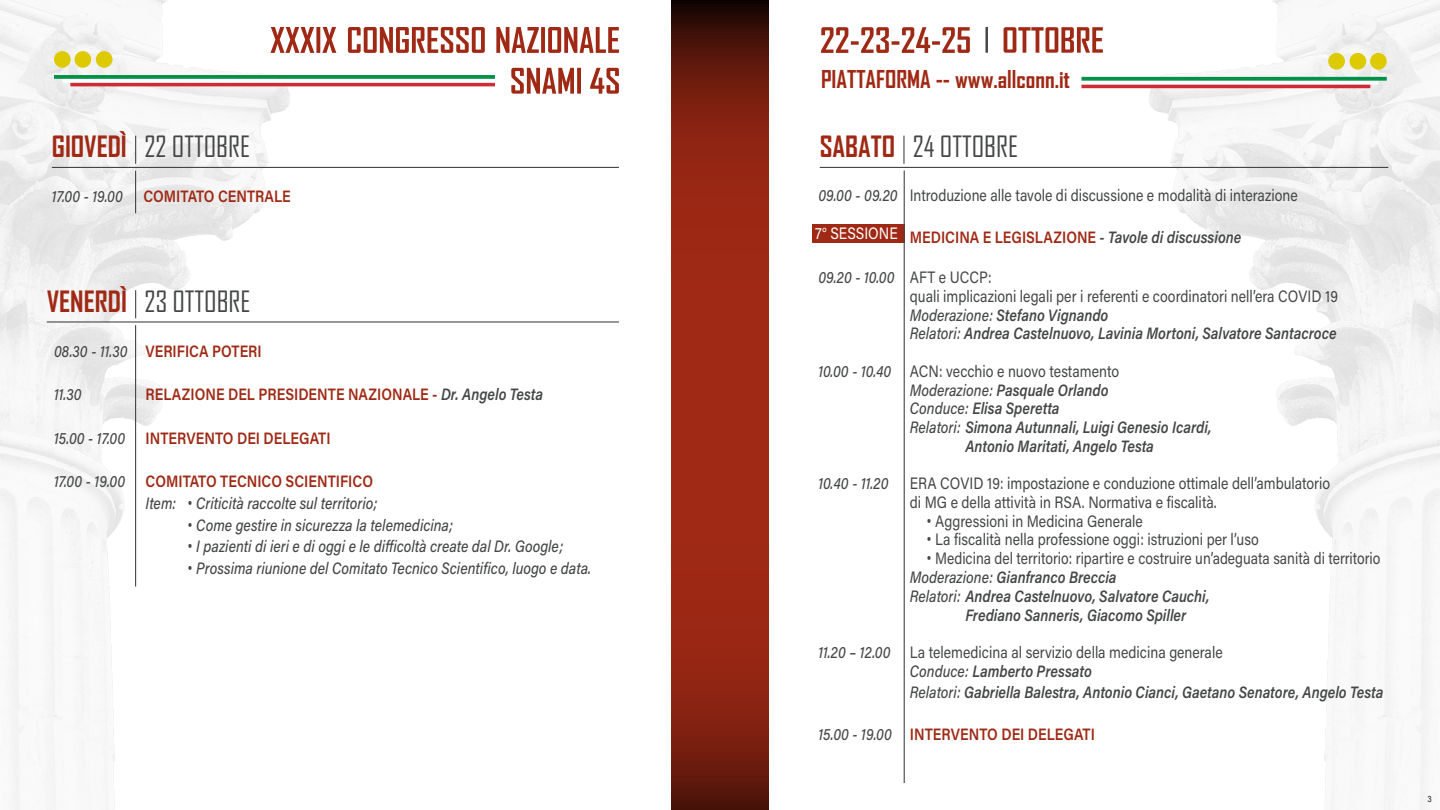
<style>
.page{position:relative;width:1440px;height:810px;background:#fff}
.page>*{position:absolute;margin:0;border:0;box-sizing:border-box;transform-origin:0 0}
.t1{font:28.12px "Agency FB";color:#454747}
.t2{font:700 23.55px "Agency FB";color:#9f2914}
.t3{font:16.5px/18.8px "Acumin Pro";color:#454747;scale:.85 1}
.t4{font:italic 600 16.5px "Acumin Pro";color:#454747;scale:.85 1}
.t5{font:italic 500 16.5px/21.8px "Acumin Pro";color:#454747;text-align:right;scale:.85 1}
.t6{font:600 16.5px "Acumin Pro";color:#9f2914;scale:.85 1}
.t7{font:16.5px "Acumin Pro";color:#454747;scale:.84 1}
.t8{font:16.5px "Acumin Pro";color:#fff;scale:.85 1}
.t9{font:9.23px "Acumin Pro";color:#000;scale:.85 1}
.s1{font-weight:700;color:#9f2914}
.s2{font-weight:500;font-style:italic;color:#454747}
.s3{font-style:italic;color:#454747}
.s4{font-weight:600;font-style:normal;color:#9f2914}
.s5{font-family:"Open Sans";font-weight:400;font-style:normal}
.s6{font-weight:500;font-style:italic}
.s7{font-weight:600;font-style:italic}
.s8{font-weight:500}
.s9{font-family:"Open Sans"}
</style>
<div class="page">
<svg style="left:672px;top:0;width:96px;height:810px;background:#8a2311"></svg>
<img style="left:1128px;top:0;width:312px;height:810px">
<img style="left:0;top:0;width:312px;height:810px">
<div style="left:812px;top:224px;width:92px;height:18px;background:#9f2914"></div>
<svg style="left:271px;top:27px;width:65px;height:26px"></svg>
<svg style="left:348px;top:27px;width:137px;height:26px"></svg>
<svg style="left:496px;top:27px;width:123px;height:26px"></svg>
<svg style="left:511px;top:68px;width:108px;height:26px"></svg>
<hr style="left:70px;top:83px;width:425px;height:3px;background:#ce2b37">
<svg style="left:63px;top:79px;width:432px;height:4px"></svg>
<svg style="left:54px;top:75px;width:441px;height:4px;background:#0d974f"></svg>
<div style="left:54px;top:51px;width:17px;height:17px;background:#ddca00;border-radius:50%"></div>
<div style="left:75px;top:51px;width:16px;height:17px;background:#ddca00;border-radius:50%"></div>
<div style="left:96px;top:51px;width:16px;height:17px;background:#ddca00;border-radius:50%"></div>
<svg style="left:1004px;top:27px;width:99px;height:26px"></svg>
<svg style="left:821px;top:27px;width:149px;height:26px"></svg>
<hr style="left:985px;top:27px;width:3px;height:26px;background:#454747">
<svg style="left:1082px;top:84px;width:288px;height:4px"></svg>
<hr style="left:1082px;top:81px;width:296px;height:3px;background:#fff">
<svg style="left:1082px;top:77px;width:305px;height:4px"></svg>
<div style="left:1370px;top:53px;width:17px;height:17px;background:#ddca00;border-radius:50%"></div>
<div style="left:1350px;top:53px;width:16px;height:17px;background:#ddca00;border-radius:50%"></div>
<div style="left:1328px;top:53px;width:17px;height:17px;background:#ddca00;border-radius:50%"></div>
<svg style="left:135px;top:136px;width:1px;height:28px"></svg>
<hr style="left:135px;top:171px;width:1px;height:42px;background:#454747">
<hr style="left:903px;top:136px;width:2px;height:28px;background:#454747">
<hr style="left:52px;top:167px;width:567px;height:1px;background:#454747">
<hr style="left:820px;top:167px;width:568px;height:1px;background:#454747">
<svg style="left:135px;top:290px;width:1px;height:28px"></svg>
<hr style="left:135px;top:325px;width:1px;height:262px;background:#454747">
<hr style="left:47px;top:321px;width:572px;height:2px;background:#454747">
<hr style="left:904px;top:171px;width:1px;height:612px;background:#454747">
<h2 class="t2" style="left:821px;top:65px;width:251px">PIATTAFORMA -- www.allconn.it</h2>
<h1 class="t1" style="left:52px;top:129px;width:200px"><span class="s1">GIOVEDÌ</span> 22 OTTOBRE</h1>
<h1 class="t1" style="left:820px;top:129px;width:200px"><span class="s1">SABATO</span> 24 OTTOBRE</h1>
<p class="t6" style="left:52px;top:185px;width:283px"><span class="s2">17.00 - 19.00</span> COMITATO CENTRALE</p>
<h1 class="t1" style="left:47px;top:284px;width:205px"><span class="s1">VENERDÌ</span> 23 OTTOBRE</h1>
<p class="t6" style="left:54px;top:339px;width:246px"><span class="s2">08.30 - 11.30</span> VERIFICA POTERI</p>
<p class="t5" style="left:54px;top:383px;width:34px">11.30</p>
<p class="t6" style="left:145px;top:383px;width:469px">RELAZIONE DEL PRESIDENTE NAZIONALE - <span class="s3">Dr. Angelo Testa</span></p>
<p class="t6" style="left:54px;top:426px;width:327px"><span class="s2">15.00 - 17.00</span> INTERVENTO DEI DELEGATI</p>
<p class="t5" style="left:54px;top:470px;width:382px">17.00 - 19.00 <span class="s4">COMITATO TECNICO SCIENTIFICO<br></span>Item: <span class="s5">•</span> Criticità raccolte sul territorio;</p>
<p class="t5" style="left:187px;top:513px;width:314px"><span class="s5">•</span> Come gestire in sicurezza la telemedicina;</p>
<p class="t5" style="left:187px;top:535px;width:444px"><span class="s5">•</span> I pazienti di ieri e di oggi e le difficoltà create dal Dr. Google;</p>
<p class="t5" style="left:187px;top:557px;width:476px"><span class="s5">•</span> Prossima riunione del Comitato Tecnico Scientifico, luogo e data.</p>
<p class="t3" style="left:818px;top:185px;width:565px"><span class="s6">09.00 - 09.20</span> Introduzione alle tavole di discussione e modalità di interazione</p>
<p class="t6" style="left:910px;top:226px;width:392px">MEDICINA E LEGISLAZIONE <span class="s3">- Tavole di discussione</span></p>
<p class="t3" style="left:910px;top:267px;width:505px;text-indent:-91px"><span class="s6">09.20 - 10.00</span> AFT e UCCP:<br>quali implicazioni legali per i referenti e coordinatori nell’era COVID 19<br><span class="s6">Moderazione:</span> <span class="s7">Stefano Vignando<br></span><span class="s6">Relatori:</span> <span class="s7">Andrea Castelnuovo, Lavinia Mortoni, Salvatore Santacroce</span></p>
<p class="t3" style="left:818px;top:361px;width:355px"><span class="s6">10.00 - 10.40</span> ACN: vecchio e nuovo testamento</p>
<p class="t4" style="left:910px;top:378px;width:235px"><span class="s8">Moderazione:</span> Pasquale Orlando</p>
<p class="t4" style="left:910px;top:397px;width:178px"><span class="s8">Conduce:</span> Elisa Speretta</p>
<p class="t4" style="left:910px;top:416px;width:357px"><span class="s8">Relatori:</span> Simona Autunnali, Luigi Genesio Icardi,</p>
<p class="t4" style="left:965px;top:434px;width:223px">Antonio Maritati, Angelo Testa</p>
<p class="t5" style="left:818px;top:472px;width:84px">10.40 - 11.20</p>
<p class="t3" style="left:910px;top:473px;width:496px">ERA COVID 19: impostazione e conduzione ottimale dell’ambulatorio di MG e della attività in RSA. Normativa e fiscalità.</p>
<p class="t3" style="left:926px;top:511px;width:256px"><span class="s9">•</span> Aggressioni in Medicina Generale</p>
<p class="t3" style="left:926px;top:530px;width:393px"><span class="s9">•</span> La fiscalità nella professione oggi: istruzioni per l’uso</p>
<p class="t7" style="left:926px;top:547px;width:542px"><span class="s9">•</span> Medicina del territorio: ripartire e costruire un’adeguata sanità di territorio</p>
<p class="t4" style="left:910px;top:566px;width:245px"><span class="s8">Moderazione:</span> Gianfranco Breccia</p>
<p class="t4" style="left:910px;top:584px;width:354px"><span class="s8">Relatori:</span> Andrea Castelnuovo, Salvatore Cauchi,</p>
<p class="t4" style="left:965px;top:603px;width:262px">Frediano Sanneris, Giacomo Spiller</p>
<p class="t3" style="left:910px;top:642px;width:370px;text-indent:-91px"><span class="s6">11.20 – 12.00</span> La telemedicina al servizio della medicina generale<br><span class="s6">Conduce:</span> <span class="s7">Lamberto Pressato</span></p>
<p class="t4" style="left:910px;top:680px;width:559px"><span class="s8">Relatori:</span> Gabriella Balestra, Antonio Cianci, Gaetano Senatore, Angelo Testa</p>
<p class="t6" style="left:818px;top:722px;width:327px"><span class="s2">15.00 - 19.00</span> INTERVENTO DEI DELEGATI</p>
<p class="t8" style="left:815px;top:222px;width:99px">7° SESSIONE</p>
<p class="t9" style="left:1427px;top:792px;width:7px">3</p>
</div>
